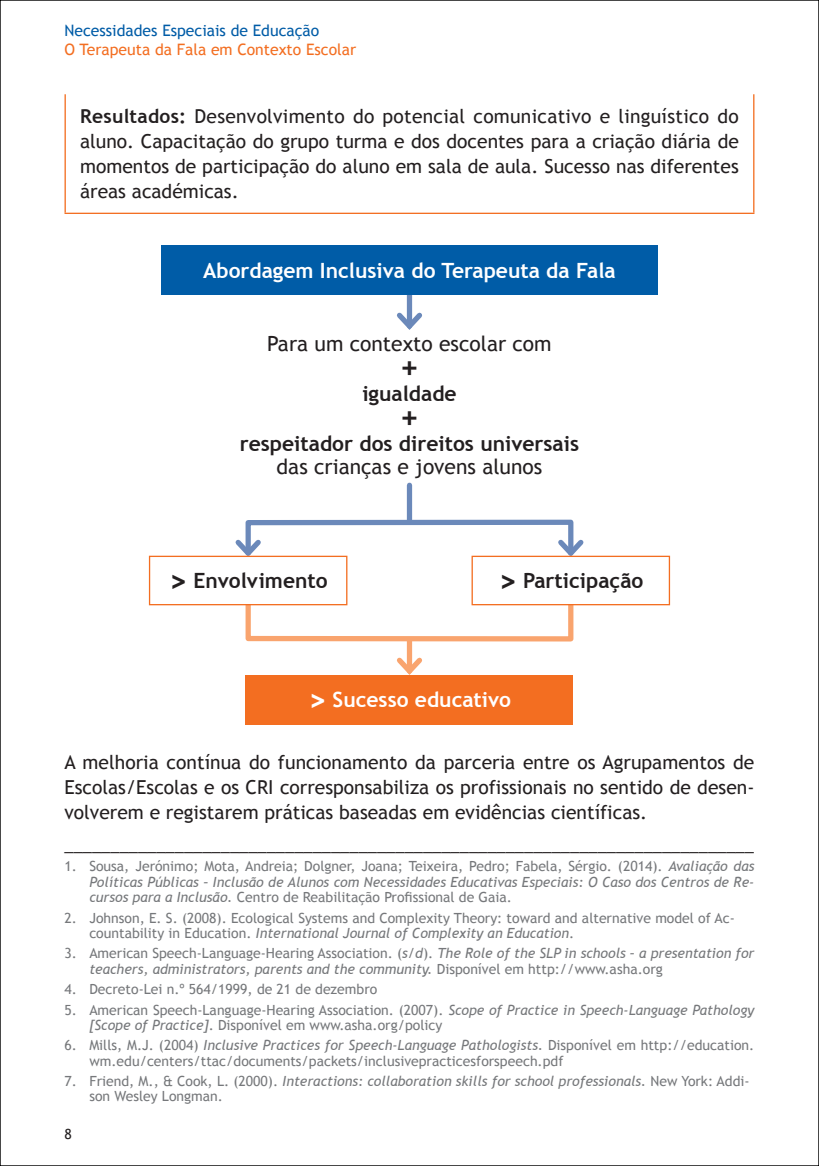
<style>
.page{position:relative;width:819px;height:1166px;background:#fff}
.page>*{position:absolute;margin:0;border:0;box-sizing:border-box;transform-origin:0 0}
.Texto{font:700 31.5px "Trebuchet MS";color:#231f20}
.Texto-2{font:700 21px "Trebuchet MS";color:#231f20}
.Texto-3{font:700 21px "Trebuchet MS";color:#fff}
.t1{font:21px "Trebuchet MS";color:#231f20}
.Texto-4{font:19.25px/25px "Trebuchet MS";color:#231f20;text-align:justify}
.t2{font:17.5px "Trebuchet MS";color:#231f20}
.t3{font:15.75px "Trebuchet MS";color:#f36e21}
.t4{font:15.75px "Trebuchet MS";color:#005ca7}
.t5{font:14px/15.4px "Trebuchet MS";color:#76787b}
.t6{font:italic 14px/15.4px "Trebuchet MS";color:#76787b;text-align:justify}
.t7{font:14px "Trebuchet MS";color:#231f20}
.s1{font-weight:700}
.s2{font-size:31.5px}
.s3{font-style:normal}
.s4{font-style:italic}
</style>
<div class="page">
<div style="left:245px;top:601px;width:328px;height:40px;border:5px solid #f9a46e"></div>
<div style="left:407px;top:295px;width:5px;height:31px;background:#6b89ba"></div>
<svg style="left:397px;top:308px;width:25px;height:22px"></svg>
<div style="left:407px;top:640px;width:5px;height:31px;background:#f9a46e"></div>
<svg style="left:397px;top:653px;width:25px;height:22px"></svg>
<div style="left:407px;top:485px;width:5px;height:35px;background:#6b89ba"></div>
<div style="left:245px;top:520px;width:328px;height:36px;border:5px solid #6b89ba"></div>
<svg style="left:553px;top:535px;width:35px;height:21px"></svg>
<svg style="left:231px;top:535px;width:34px;height:21px"></svg>
<div style="left:149px;top:556px;width:198px;height:49px;border:1px solid #f36e21"></div>
<div style="left:246px;top:675px;width:327px;height:49px;background:#f36e21"></div>
<div style="left:161px;top:246px;width:496px;height:49px;background:#005ca7"></div>
<div style="left:471px;top:556px;width:199px;height:49px;border:1px solid #f36e21"></div>
<hr style="left:64px;top:94px;width:2px;height:119px;background:#f36e21">
<hr style="left:753px;top:94px;width:1px;height:119px;background:#f36e21">
<hr style="left:64px;top:213px;width:690px;height:1px;background:#f36e21">
<p class="t4" style="left:64px;top:21px;width:256px">Necessidades Especiais de Educação</p>
<p class="t3" style="left:64px;top:40px;width:293px">O Terapeuta da Fala em Contexto Escolar</p>
<p class="Texto-4" style="left:80px;top:104px;width:660px"><span class="s1">Resultados:</span> Desenvolvimento do potencial comunicativo e linguístico do aluno. Capacitação do grupo turma e dos docentes para a criação diária de momentos de participação do aluno em sala de aula. Sucesso nas diferentes áreas académicas.</p>
<p class="Texto-3" style="left:203px;top:257px;width:414px">Abordagem Inclusiva do Terapeuta da Fala</p>
<p class="t1" style="left:267px;top:331px;width:286px">Para um contexto escolar com</p>
<p class="Texto" style="left:400px;top:347px;width:20px">+</p>
<p class="Texto-2" style="left:362px;top:380px;width:96px">igualdade</p>
<p class="Texto" style="left:400px;top:397px;width:20px">+</p>
<p class="Texto-2" style="left:240px;top:430px;width:341px">respeitador dos direitos universais</p>
<p class="t1" style="left:276px;top:454px;width:267px">das crianças e jovens alunos</p>
<p class="Texto-2" style="left:169px;top:567px;width:160px"><span class="s2">&gt;</span> Envolvimento</p>
<p class="Texto-2" style="left:498px;top:567px;width:147px"><span class="s2">&gt;</span> Participação</p>
<p class="Texto-3" style="left:308px;top:686px;width:205px"><span class="s2">&gt;</span> Sucesso educativo</p>
<p class="Texto-4" style="left:64px;top:749px;width:691px">A melhoria contínua do funcionamento da parceria entre os Agrupamentos de Escolas/Escolas e os CRI corresponsabiliza os profissionais no sentido de desen&shy;volverem e registarem práticas baseadas em evidências científicas.</p>
<p class="t2" style="left:64px;top:834px;width:691px">___________________________________________________________________________</p>
<p class="t6" style="left:89px;top:859px;width:666px;text-indent:-25px"><span class="s3">1. Sousa, Jerónimo; Mota, Andreia; Dolgner, Joana; Teixeira, Pedro; Fabela, Sérgio. (2014).</span> Avaliação das Políticas Públicas – Inclusão de Alunos com Necessidades Educativas Especiais: O Caso dos Centros de Re&shy;cursos para a Inclusão. <span class="s3">Centro de Reabilitação Profissional de Gaia.</span></p>
<p class="t5" style="left:89px;top:910px;width:647px;text-indent:-25px">2. Johnson, E. S. (2008). Ecological Systems and Complexity Theory: toward and alternative model of Ac&shy;countability in Education. <span class="s4">International Journal of Complexity an Education</span>.</p>
<p class="t6" style="left:89px;top:946px;width:666px;text-indent:-25px"><span class="s3">3. American Speech-Language-Hearing Association. (</span>s/d<span class="s3">).</span> The Role of the SLP in schools – a presentation for teachers, administrators, parents and the community. <span class="s3">Disponível em http://www.asha.org</span></p>
<p class="t5" style="left:64px;top:982px;width:314px">4. Decreto-Lei n.º 564/1999, de 21 de dezembro</p>
<p class="t5" style="left:89px;top:1002px;width:666px;text-indent:-25px">5. American Speech-Language-Hearing Association. (2007). <span class="s4">Scope of Practice in Speech-Language Pathology [Scope of Practice]</span>. Disponível em www.asha.org/policy</p>
<p class="t5" style="left:89px;top:1038px;width:666px;text-indent:-25px">6. Mills, M.J. (2004) <span class="s4">Inclusive Practices for Speech-Language Pathologists.</span> Disponível em http://education. wm.edu/centers/ttac/documents/packets/inclusivepracticesforspeech.pdf</p>
<p class="t5" style="left:89px;top:1073px;width:661px;text-indent:-25px">7. Friend, M., &amp; Cook, L. (2000). <span class="s4">Interactions: collaboration skills for school professionals.</span> New York: Addi&shy;son Wesley Longman.</p>
<p class="t7" style="left:64px;top:1125px;width:9px">8</p>
</div>
